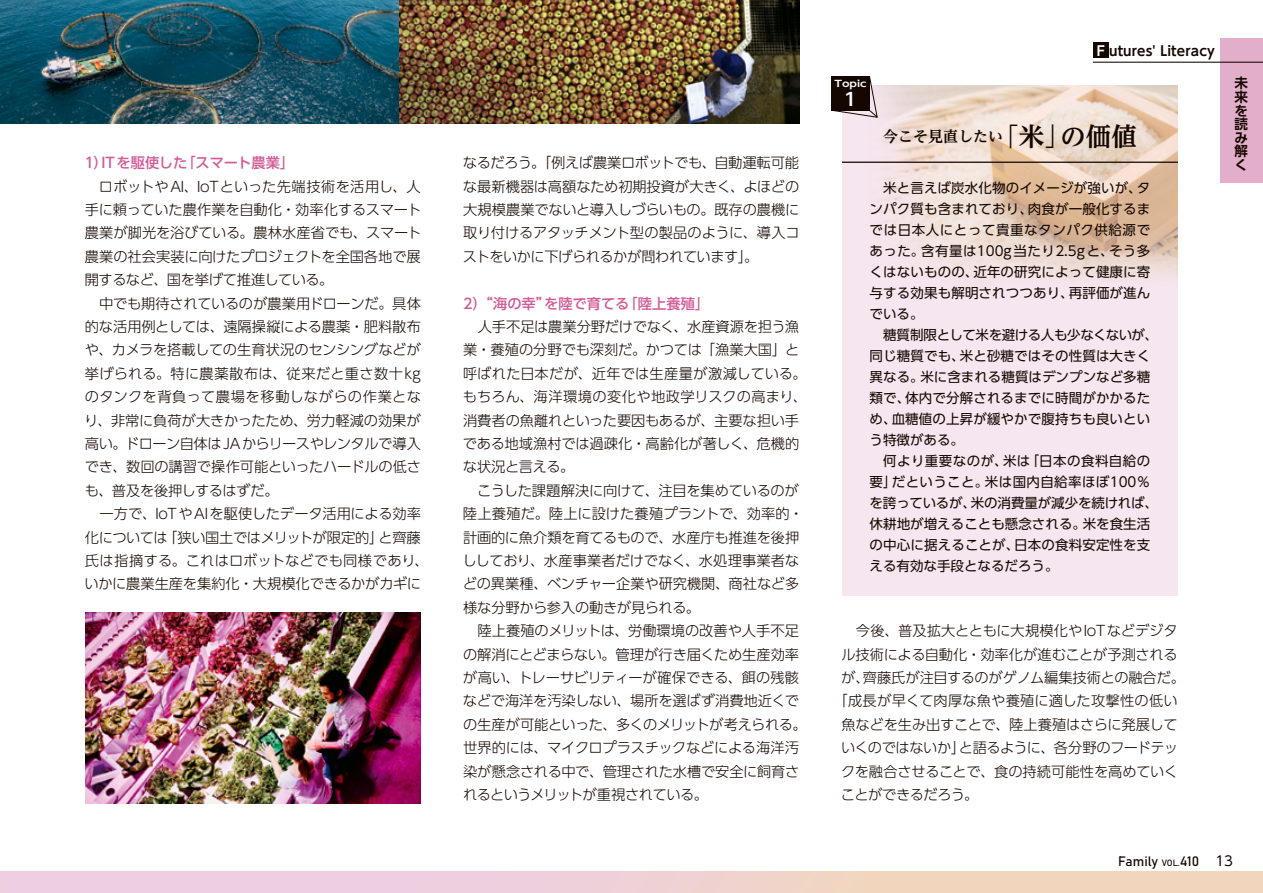
<style>
.page{position:relative;width:1263px;height:893px;background:#fff}
.page>*{position:absolute;margin:0;border:0;box-sizing:border-box;transform-origin:0 0}
.t1{font:500 17.85px "UD Shin Go Pro";color:#fff;scale:1.18 1}
.t2{font:700 15px "UD Reimin Pro";color:#140700}
.t3{font:300 14.25px/23.4px "UD Shin Go Pro";letter-spacing:-.01em;color:#140700;text-align:justify}
.t4{font:500 14.25px "UD Shin Go Pro";color:#d15a97}
.t5{font:300 14.25px "UD Shin Go Pro";letter-spacing:-.035em;color:#140700}
.t6{font:300 14.25px "UD Shin Go Pro";letter-spacing:.01em;color:#140700}
.t7{font:300 14.25px "UD Shin Go Pro";letter-spacing:-.04em;color:#140700}
.t8{font:13.5px/21px "UD Shin Go Pro";letter-spacing:.01em;color:#140700}
.t9{font:700 13.5px/13.6px "UD Shin Go Pro De";letter-spacing:.01em;color:#140700;text-align:justify}
.t10{font:13.5px "Bahnschrift";color:#140700}
.t11{font:700 9px "UD Shin Go Pro De";color:#fff;scale:1.25 1}
.s1{color:#fff}
.s2{font-weight:300;font-size:25.5px}
.s3{font-size:25.5px}
.s4{font-size:9px}
.s5{font-family:"UD Shin Go Pro"}
</style>
<div class="page">
<div style="left:0;top:872px;width:1263px;height:21px;background:linear-gradient(to right,#edcdeb,#f1d7b7)"></div>
<svg style="left:0;top:872px;width:1px;height:21px"></svg>
<div style="left:842px;top:85px;width:336px;height:510px;background:#f6e6ef"></div>
<img style="left:867px;top:85px;width:311px;height:196px">
<svg style="left:831px;top:76px;width:47px;height:42px"></svg>
<hr style="left:842px;top:162px;width:336px;height:1px;background:#140700">
<div style="left:1220px;top:38px;width:43px;height:145px;background:#e3aeca"></div>
<hr style="left:1093px;top:62px;width:170px;height:1px;background:#140700">
<div style="left:1093px;top:43px;width:15px;height:15px;background:#140700"></div>
<img style="left:85px;top:612px;width:336px;height:192px">
<img style="left:1px;top:0;width:798px;height:123px">
<img style="left:0;top:0;width:1px;height:123px">
<p class="t4" style="left:85px;top:151px;width:211px">1）ITを駆使した「スマート農業」</p>
<p class="t3" style="left:85px;top:174px;width:338px;text-indent:14px">ロボットやAI、IoTといった先端技術を活用し、人手に頼っていた農作業を自動化・効率化するスマート農業が脚光を浴びている。農林水産省でも、スマート農業の社会実装に向けたプロジェクトを全国各地で展開するなど、国を挙げて推進している。</p>
<p class="t3" style="left:84px;top:291px;width:338px;text-indent:15px">中でも期待されているのが農業用ドローンだ。具体的な活用例としては、遠隔操縦による農薬・肥料散布や、カメラを搭載しての生育状況のセンシングなどが挙げられる。特に農薬散布は、従来だと重さ数十kgのタンクを背負って農場を移動しながらの作業となり、非常に負荷が大きかったため、労力軽減の効果が高い。ドローン自体はJAからリースやレンタルで導入でき、数回の講習で操作可能といったハードルの低さも、普及を後押しするはずだ。</p>
<p class="t3" style="left:85px;top:502px;width:346px;text-align:center">一方で、IoTやAIを駆使したデータ活用による効率<br>化については「狭い国土ではメリットが限定的」と齊藤氏は指摘する。これはロボットなどでも同様であり、いかに農業生産を集約化・大規模化できるかがカギに</p>
<p class="t11" style="left:834px;top:76px;width:27px">Topic</p>
<p class="t1" style="left:844px;top:84px;width:13px">1</p>
<p class="t9" style="left:1097px;top:43px;width:120px"><span class="s1">F</span> utures' Literacy</p>
<p class="t2" style="left:883px;top:124px;width:255px">今こそ見直したい<span class="s2">「</span><span class="s3">米</span><span class="s2">」</span><span class="s3">の価値</span></p>
<p class="t3" style="left:463px;top:151px;width:338px">なるだろう。「例えば農業ロボットでも、自動運転可能な最新機器は高額なため初期投資が大きく、よほどの大規模農業でないと導入しづらいもの。既存の農機に取り付けるアタッチメント型の製品のように、導入コストをいかに下げられるかが問われています」。</p>
<p class="t4" style="left:463px;top:292px;width:248px">2）“海の幸”を陸で育てる「陸上養殖」</p>
<p class="t3" style="left:463px;top:314px;width:346px;text-align:left;text-indent:15px">人手不足は農業分野だけでなく、水産資源を担う漁業・養殖の分野でも深刻だ。かつては「漁業大国」と呼ばれた日本だが、近年では生産量が激減している。もちろん、海洋環境の変化や地政学リスクの高まり、消費者の魚離れといった要因もあるが、主要な担い手である地域漁村では過疎化・高齢化が著しく、危機的な状況と言える。</p>
<p class="t3" style="left:462px;top:478px;width:342px;text-align:left;text-indent:15px">こうした課題解決に向けて、注目を集めているのが陸上養殖だ。陸上に設けた養殖プラントで、効率的・計画的に魚介類を育てるもので、水産庁も推進を後押ししており、水産事業者だけでなく、水処理事業者などの異業種、ベンチャー企業や研究機関、商社など多様な分野から参入の動きが見られる。</p>
<p class="t3" style="left:463px;top:618px;width:345px;text-align:left;text-indent:14px">陸上養殖のメリットは、労働環境の改善や人手不足の解消にとどまらない。管理が行き届くため生産効率が高い、トレーサビリティーが確保できる、餌の残骸などで海洋を汚染しない、場所を選ばず消費地近くでの生産が可能といった、多くのメリットが考えられる。世界的には、マイクロプラスチックなどによる海洋汚染が懸念される中で、管理された水槽で安全に飼育されるというメリットが重視されている。</p>
<p class="t3" style="left:856px;top:618px;width:323px">今後、普及拡大とともに大規模化やIoTなどデジタ</p>
<p class="t8" style="left:870px;top:177px;width:282px;text-align:justify;text-indent:14px">米と言えば炭水化物のイメージが強いが、タンパク質も含まれており、肉食が一般化するまでは日本人にとって貴重なタンパク供給源であった。含有量は100g当たり2.5gと、そう多くはないものの、近年の研究によって健康に寄与する効果も解明されつつあり、再評価が進んでいる。</p>
<p class="t8" style="left:870px;top:324px;width:290px;text-indent:14px">糖質制限として米を避ける人も少なくないが、同じ糖質でも、米と砂糖ではその性質は大きく異なる。米に含まれる糖質はデンプンなど多糖類で、体内で分解されるまでに時間がかかるため、血糖値の上昇が緩やかで腹持ちも良いという特徴がある。</p>
<p class="t8" style="left:870px;top:450px;width:290px;text-indent:14px">何より重要なのが、米は「日本の食料自給の要」だということ。米は国内自給率ほぼ100％を誇っているが、米の消費量が減少を続ければ、休耕地が増えることも懸念される。米を食生活の中心に据えることが、日本の食料安定性を支える有効な手段となるだろう。</p>
<p class="t3" style="left:841px;top:642px;width:338px">ル技術による自動化・効率化が進むことが予測される</p>
<p class="t3" style="left:841px;top:665px;width:345px">が、齊藤氏が注目するのがゲノム編集技術との融合だ。</p>
<p class="t6" style="left:833px;top:689px;width:346px">「成長が早くて肉厚な魚や養殖に適した攻撃性の低い</p>
<p class="t3" style="left:841px;top:712px;width:338px">魚などを生み出すことで、陸上養殖はさらに発展して</p>
<p class="t5" style="left:841px;top:736px;width:338px">いくのではないか」と語るように、各分野のフードテッ</p>
<p class="t3" style="left:841px;top:759px;width:338px">クを融合させることで、食の持続可能性を高めていく</p>
<p class="t7" style="left:841px;top:783px;width:139px">ことができるだろう。</p>
<p class="t9" style="left:1234px;top:76px;width:15px">未来を読み解く</p>
<p class="t10" style="left:1118px;top:850px;width:117px">Family <span class="s4">VOL.</span>410 <span class="s5">13</span></p>
</div>
